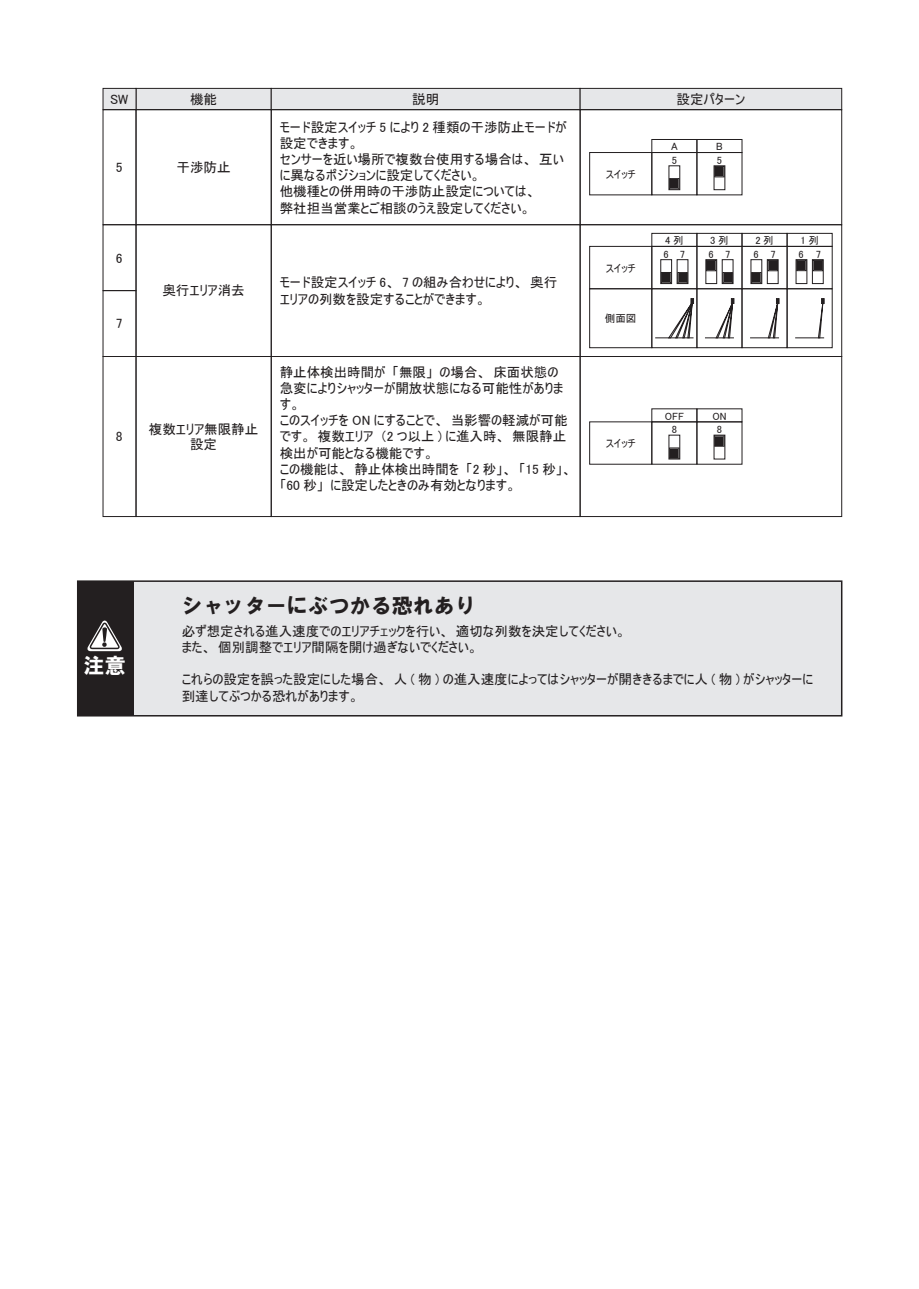
<style>
.page{position:relative;width:919px;height:1289px;background:#fff}
.page>*{position:absolute;margin:0;border:0;box-sizing:border-box;transform-origin:0 0}
.t1{font:21px "HGS Soei Kakugothic UB";color:#231f20}
.t2{font:21px "HGS Soei Kakugothic UB";color:#fff}
.t3{font:13.5px/16.2px "MS UI Gothic";color:#231f20}
.t4{font:10.5px "MS UI Gothic";color:#231f20}
</style>
<div class="page">
<svg style="left:795px;top:298px;width:29px;height:40px"></svg>
<svg style="left:750px;top:298px;width:29px;height:40px"></svg>
<svg style="left:705px;top:298px;width:29px;height:40px"></svg>
<svg style="left:668px;top:298px;width:25px;height:39px"></svg>
<hr style="left:655px;top:337px;width:38px;height:1px;background:#231f20">
<div style="left:668px;top:165px;width:12px;height:25px;border:1px solid #231f20"></div>
<div style="left:669px;top:178px;width:10px;height:11px;border:1px solid #231f20"></div>
<div style="left:670px;top:180px;width:8px;height:8px;background:#231f20"></div>
<div style="left:670px;top:179px;width:8px;height:9px;border:1px solid #231f20"></div>
<div style="left:713px;top:165px;width:12px;height:25px;border:1px solid #231f20"></div>
<div style="left:714px;top:166px;width:10px;height:11px;border:1px solid #231f20"></div>
<div style="left:715px;top:168px;width:8px;height:8px;background:#231f20"></div>
<div style="left:715px;top:167px;width:8px;height:9px;border:1px solid #231f20"></div>
<div style="left:651px;top:139px;width:46px;height:14px;border:1px solid #231f20"></div>
<div style="left:696px;top:139px;width:46px;height:14px;border:1px solid #231f20"></div>
<div style="left:651px;top:152px;width:46px;height:43px;border:1px solid #231f20"></div>
<div style="left:696px;top:152px;width:46px;height:43px;border:1px solid #231f20"></div>
<div style="left:589px;top:152px;width:63px;height:43px;border:1px solid #231f20"></div>
<div style="left:668px;top:435px;width:12px;height:24px;border:1px solid #231f20"></div>
<div style="left:669px;top:447px;width:10px;height:11px;border:1px solid #231f20"></div>
<div style="left:670px;top:449px;width:8px;height:8px;background:#231f20"></div>
<div style="left:713px;top:435px;width:12px;height:24px;border:1px solid #231f20"></div>
<div style="left:714px;top:435px;width:10px;height:11px;border:1px solid #231f20"></div>
<div style="left:715px;top:437px;width:8px;height:8px;background:#231f20"></div>
<div style="left:651px;top:421px;width:46px;height:43px;border:1px solid #231f20"></div>
<div style="left:696px;top:421px;width:46px;height:43px;border:1px solid #231f20"></div>
<div style="left:589px;top:421px;width:63px;height:43px;border:1px solid #231f20"></div>
<div style="left:136px;top:224px;width:135px;height:133px;border:1px solid #231f20"></div>
<div style="left:660px;top:259px;width:11px;height:25px;border:1px solid #231f20"></div>
<div style="left:661px;top:272px;width:10px;height:11px;border:1px solid #231f20"></div>
<div style="left:662px;top:273px;width:7px;height:9px;background:#231f20"></div>
<div style="left:662px;top:273px;width:8px;height:9px;border:1px solid #231f20"></div>
<div style="left:676px;top:259px;width:12px;height:25px;border:1px solid #231f20"></div>
<div style="left:677px;top:272px;width:10px;height:11px;border:1px solid #231f20"></div>
<div style="left:678px;top:274px;width:8px;height:8px;background:#231f20"></div>
<div style="left:678px;top:273px;width:8px;height:9px;border:1px solid #231f20"></div>
<div style="left:812px;top:259px;width:11px;height:25px;border:1px solid #231f20"></div>
<div style="left:812px;top:260px;width:10px;height:11px;border:1px solid #231f20"></div>
<div style="left:814px;top:261px;width:7px;height:9px;background:#231f20"></div>
<div style="left:813px;top:261px;width:8px;height:9px;border:1px solid #231f20"></div>
<div style="left:795px;top:259px;width:12px;height:25px;border:1px solid #231f20"></div>
<div style="left:796px;top:260px;width:10px;height:11px;border:1px solid #231f20"></div>
<div style="left:797px;top:261px;width:8px;height:8px;background:#231f20"></div>
<div style="left:797px;top:261px;width:8px;height:9px;border:1px solid #231f20"></div>
<div style="left:705px;top:259px;width:11px;height:25px;border:1px solid #231f20"></div>
<div style="left:706px;top:260px;width:10px;height:11px;border:1px solid #231f20"></div>
<div style="left:707px;top:261px;width:8px;height:9px;background:#231f20"></div>
<div style="left:722px;top:259px;width:11px;height:25px;border:1px solid #231f20"></div>
<div style="left:722px;top:272px;width:10px;height:11px;border:1px solid #231f20"></div>
<div style="left:724px;top:274px;width:7px;height:8px;background:#231f20"></div>
<div style="left:723px;top:273px;width:8px;height:9px;border:1px solid #231f20"></div>
<div style="left:767px;top:259px;width:11px;height:25px;border:1px solid #231f20"></div>
<div style="left:767px;top:260px;width:10px;height:11px;border:1px solid #231f20"></div>
<div style="left:769px;top:261px;width:7px;height:9px;background:#231f20"></div>
<div style="left:768px;top:261px;width:8px;height:9px;border:1px solid #231f20"></div>
<div style="left:750px;top:259px;width:12px;height:25px;border:1px solid #231f20"></div>
<div style="left:751px;top:272px;width:10px;height:11px;border:1px solid #231f20"></div>
<div style="left:752px;top:274px;width:8px;height:8px;background:#231f20"></div>
<div style="left:752px;top:273px;width:8px;height:9px;border:1px solid #231f20"></div>
<div style="left:651px;top:233px;width:46px;height:13px;border:1px solid #231f20"></div>
<div style="left:696px;top:233px;width:46px;height:13px;border:1px solid #231f20"></div>
<div style="left:741px;top:233px;width:46px;height:13px;border:1px solid #231f20"></div>
<div style="left:786px;top:233px;width:46px;height:13px;border:1px solid #231f20"></div>
<div style="left:651px;top:246px;width:46px;height:43px;border:1px solid #231f20"></div>
<div style="left:696px;top:246px;width:46px;height:43px;border:1px solid #231f20"></div>
<div style="left:741px;top:246px;width:46px;height:43px;border:1px solid #231f20"></div>
<div style="left:786px;top:246px;width:46px;height:43px;border:1px solid #231f20"></div>
<div style="left:651px;top:288px;width:46px;height:60px;border:1px solid #231f20"></div>
<div style="left:696px;top:288px;width:46px;height:60px;border:1px solid #231f20"></div>
<div style="left:741px;top:288px;width:46px;height:60px;border:1px solid #231f20"></div>
<div style="left:786px;top:288px;width:46px;height:60px;border:1px solid #231f20"></div>
<div style="left:589px;top:246px;width:63px;height:43px;border:1px solid #231f20"></div>
<div style="left:589px;top:288px;width:63px;height:60px;border:1px solid #231f20"></div>
<div style="left:136px;top:356px;width:135px;height:160px;border:1px solid #231f20"></div>
<div style="left:271px;top:356px;width:309px;height:160px;border:1px solid #231f20"></div>
<div style="left:580px;top:356px;width:261px;height:160px;border:1px solid #231f20"></div>
<div style="left:136px;top:88px;width:135px;height:22px;background:#e6e7e9;border:1px solid #231f20"></div>
<div style="left:271px;top:88px;width:309px;height:22px;background:#e6e7e9;border:1px solid #231f20"></div>
<div style="left:580px;top:88px;width:261px;height:22px;background:#e6e7e9;border:1px solid #231f20"></div>
<div style="left:136px;top:109px;width:135px;height:116px;border:1px solid #231f20"></div>
<div style="left:271px;top:109px;width:309px;height:116px;border:1px solid #231f20"></div>
<div style="left:580px;top:109px;width:261px;height:116px;border:1px solid #231f20"></div>
<div style="left:103px;top:88px;width:33px;height:22px;background:#e6e7e9;border:1px solid #231f20"></div>
<div style="left:78px;top:581px;width:763px;height:134px;background:#e6e7e9"></div>
<div style="left:77px;top:580px;width:765px;height:136px;border:2px solid #231f20"></div>
<div style="left:78px;top:581px;width:56px;height:134px;background:#231f20"></div>
<svg style="left:87px;top:620px;width:35px;height:31px"></svg>
<p class="t3" style="left:110px;top:91px;width:20px">SW</p>
<p class="t3" style="left:190px;top:91px;width:28px">機能</p>
<p class="t3" style="left:412px;top:91px;width:28px">説明</p>
<p class="t3" style="left:676px;top:91px;width:70px">設定パターン</p>
<p class="t3" style="left:116px;top:159px;width:8px">5</p>
<p class="t3" style="left:176px;top:159px;width:55px">干渉防止</p>
<p class="t3" style="left:280px;top:119px;width:288px">モード設定スイッチ 5 により 2 種類の干渉防止モードが設定できます。<br>センサーを近い場所で複数台使用する場合は、互いに異なるポジションに設定してください。<br>他機種との併用時の干渉防止設定については、<br>弊社担当営業とご相談のうえ設定してください。</p>
<p class="t4" style="left:605px;top:169px;width:31px">スイッチ</p>
<p class="t4" style="left:671px;top:141px;width:8px">A</p>
<p class="t4" style="left:716px;top:141px;width:8px">B</p>
<p class="t4" style="left:671px;top:155px;width:7px">5</p>
<p class="t4" style="left:716px;top:155px;width:7px">5</p>
<p class="t4" style="left:665px;top:235px;width:20px">4列</p>
<p class="t4" style="left:710px;top:235px;width:20px">3列</p>
<p class="t4" style="left:755px;top:235px;width:20px">2列</p>
<p class="t4" style="left:800px;top:235px;width:20px">1列</p>
<p class="t3" style="left:116px;top:249px;width:8px">6</p>
<p class="t4" style="left:605px;top:263px;width:31px">スイッチ</p>
<p class="t4" style="left:663px;top:249px;width:23px">6 7</p>
<p class="t4" style="left:708px;top:249px;width:23px">6 7</p>
<p class="t4" style="left:753px;top:249px;width:24px">6 7</p>
<p class="t4" style="left:798px;top:249px;width:24px">6 7</p>
<p class="t3" style="left:162px;top:282px;width:84px">奥行エリア消去</p>
<p class="t3" style="left:280px;top:274px;width:279px">モード設定スイッチ 6、 7 の組み合わせにより、奥行エリアの列数を設定することができます。</p>
<p class="t3" style="left:116px;top:315px;width:8px">7</p>
<p class="t4" style="left:605px;top:313px;width:33px">側面図</p>
<p class="t3" style="left:116px;top:428px;width:8px">8</p>
<p class="t3" style="left:149px;top:421px;width:111px;line-height:15px;text-align:center">複数エリア無限静止設定</p>
<p class="t3" style="left:280px;top:363px;width:293px">静止体検出時間が「無限」の場合、床面状態の急変によりシャッターが開放状態になる可能性があります。<br>このスイッチを ON にすることで、当影響の軽減が可能です。複数エリア（2 つ以上 ) に進入時、無限静止検出が可能となる機能です。<br>この機能は、静止体検出時間を「2 秒」、「15 秒」、「60 秒」に設定したときのみ有効となります。</p>
<p class="t4" style="left:605px;top:438px;width:31px">スイッチ</p>
<p class="t4" style="left:664px;top:410px;width:20px">OFF</p>
<p class="t4" style="left:712px;top:410px;width:16px">ON</p>
<p class="t4" style="left:671px;top:424px;width:7px">8</p>
<p class="t4" style="left:716px;top:424px;width:7px">8</p>
<h1 class="t2" style="left:84px;top:655px;width:43px">注意</h1>
<h1 class="t1" style="left:182px;top:594px;width:295px">シャッターにぶつかる恐れあり</h1>
<p class="t3" style="left:182px;top:622px;width:445px">必ず想定される進入速度でのエリアチェックを行い、適切な列数を決定してください。また、個別調整でエリア間隔を開け過ぎないでください。</p>
<p class="t3" style="left:182px;top:671px;width:633px">これらの設定を誤った設定にした場合、人 ( 物 ) の進入速度によってはシャッターが開ききるまでに人 ( 物 ) がシャッターに到達してぶつかる恐れがあります。</p>
</div>
